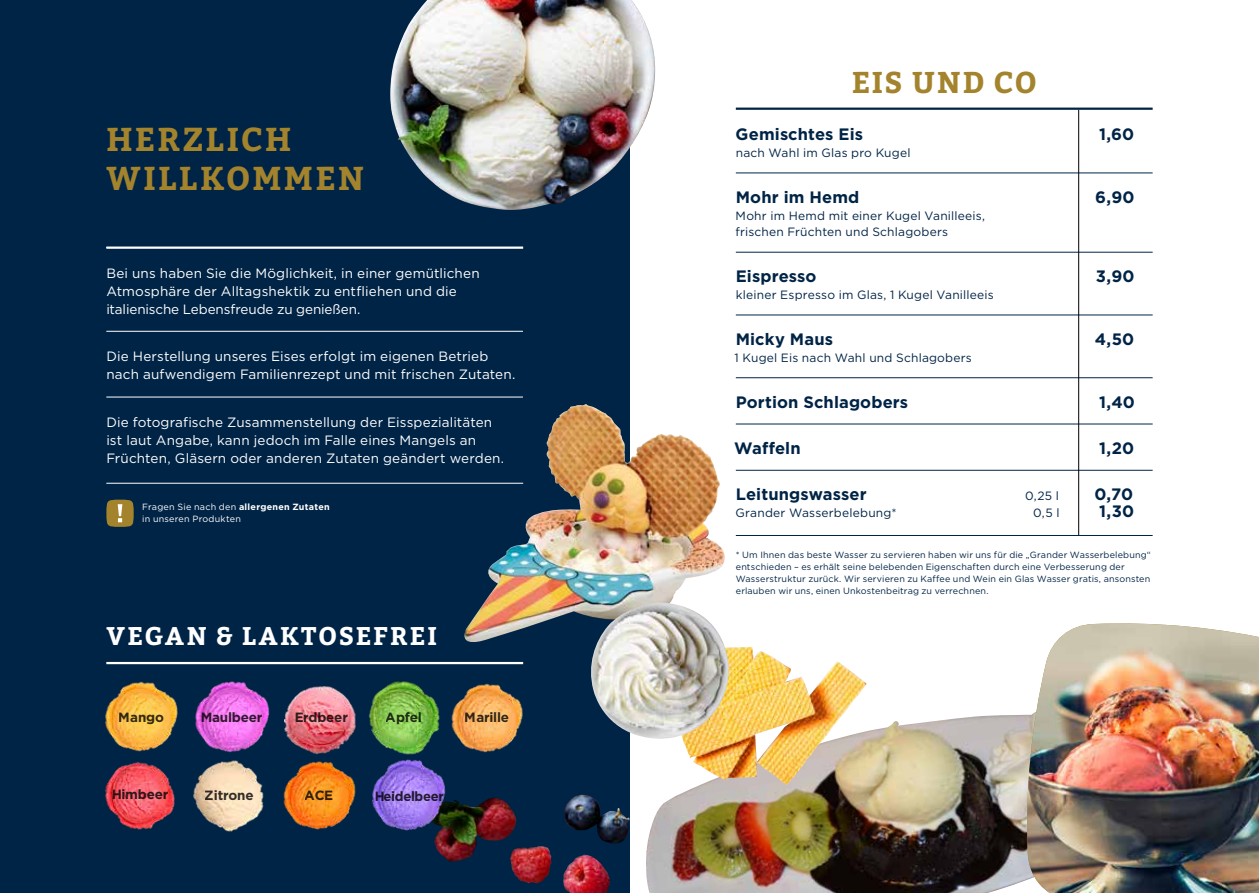
<style>
.page{position:relative;width:1259px;height:893px;background:#fff}
.page>*{position:absolute;margin:0;border:0;box-sizing:border-box;transform-origin:0 0}
.t1{font:700 33px/39.6px "Bitter";letter-spacing:.075em;color:#a4832d}
.t2{font:700 30px "Bitter";letter-spacing:.05em;color:#a4832d}
.t3{font:700 25.5px "Bitter";letter-spacing:.075em;color:#fff}
.t4{font:700 16.5px "Gotham";letter-spacing:.005em;color:#002446}
.t5{font:13.5px/18px "Gotham";letter-spacing:.01em;color:#fff}
.t6{font:700 13.35px "Gotham";letter-spacing:-.015em;color:#000}
.t7{font:12px/16.5px "Gotham";letter-spacing:.015em;color:#002446}
.t8{font:9px/12px "Gotham";letter-spacing:.015em;color:#002446}
.t9{font:9px/12px "Gotham";letter-spacing:.025em;color:#fff}
.s1{font-weight:700}
</style>
<div class="page">
<div style="left:0;top:0;width:629px;height:893px;background:#002446"></div>
<hr style="left:106px;top:331px;width:417px;height:1px;background:#fff">
<hr style="left:106px;top:397px;width:417px;height:1px;background:#fff">
<hr style="left:736px;top:173px;width:416px;height:1px;background:#002446">
<hr style="left:736px;top:252px;width:416px;height:1px;background:#002446">
<hr style="left:736px;top:315px;width:416px;height:1px;background:#002446">
<hr style="left:736px;top:377px;width:416px;height:1px;background:#002446">
<hr style="left:736px;top:424px;width:416px;height:1px;background:#002446">
<hr style="left:736px;top:470px;width:416px;height:1px;background:#002446">
<hr style="left:736px;top:108px;width:416px;height:2px;background:#002446">
<hr style="left:1078px;top:110px;width:1px;height:426px;background:#000">
<img style="left:646px;top:714px;width:379px;height:179px">
<img style="left:390px;top:0;width:265px;height:210px">
<img style="left:434px;top:795px;width:196px;height:79px">
<img style="left:195px;top:681px;width:75px;height:71px">
<img style="left:105px;top:681px;width:73px;height:71px">
<img style="left:284px;top:686px;width:72px;height:68px">
<img style="left:368px;top:681px;width:72px;height:74px">
<img style="left:451px;top:683px;width:72px;height:70px">
<img style="left:105px;top:762px;width:70px;height:68px">
<img style="left:193px;top:760px;width:71px;height:72px">
<img style="left:283px;top:761px;width:73px;height:69px">
<img style="left:372px;top:759px;width:74px;height:72px">
<svg style="left:106px;top:499px;width:28px;height:28px"></svg>
<hr style="left:106px;top:247px;width:417px;height:2px;background:#fff">
<hr style="left:106px;top:483px;width:417px;height:1px;background:#fff">
<hr style="left:106px;top:662px;width:417px;height:2px;background:#fff">
<img style="left:463px;top:405px;width:262px;height:237px">
<img style="left:677px;top:647px;width:189px;height:138px">
<img style="left:587px;top:602px;width:150px;height:138px">
<img style="left:1025px;top:623px;width:234px;height:270px">
<hr style="left:736px;top:535px;width:416px;height:1px;background:#002446">
<h1 class="t1" style="left:106px;top:120px;width:259px">HERZLICH<br>WILLKOMMEN</h1>
<p class="t5" style="left:106px;top:264px;width:375px">Bei uns haben Sie die Möglichkeit, in einer gemütlichen<br>Atmosphäre der Alltagshektik zu entfliehen und die italienische Lebensfreude zu genießen.</p>
<p class="t5" style="left:106px;top:347px;width:410px">Die Herstellung unseres Eises erfolgt im eigenen Betrieb nach aufwendigem Familienrezept und mit frischen Zutaten.</p>
<p class="t5" style="left:106px;top:413px;width:399px">Die fotografische Zusammenstellung der Eisspezialitäten ist laut Angabe, kann jedoch im Falle eines Mangels an<br>Früchten, Gläsern oder anderen Zutaten geändert werden.</p>
<p class="t9" style="left:142px;top:501px;width:189px">Fragen Sie nach den <span class="s1">allergenen Zutaten </span>in unseren Produkten</p>
<h3 class="t3" style="left:106px;top:621px;width:332px">VEGAN &amp; LAKTOSEFREI</h3>
<p class="t6" style="left:119px;top:710px;width:47px">Mango</p>
<p class="t6" style="left:201px;top:710px;width:63px">Maulbeer</p>
<p class="t6" style="left:294px;top:710px;width:55px">Erdbeer</p>
<p class="t6" style="left:386px;top:710px;width:38px">Apfel</p>
<p class="t6" style="left:465px;top:710px;width:46px">Marille</p>
<p class="t6" style="left:111px;top:787px;width:59px">Himbeer</p>
<p class="t6" style="left:205px;top:788px;width:50px">Zitrone</p>
<p class="t6" style="left:305px;top:788px;width:30px">ACE</p>
<p class="t6" style="left:374px;top:788px;width:71px">Heidelbeer</p>
<h2 class="t2" style="left:851px;top:64px;width:187px">EIS UND CO</h2>
<p class="t4" style="left:735px;top:125px;width:129px">Gemischtes Eis</p>
<p class="t4" style="left:1099px;top:125px;width:37px">1,60</p>
<p class="t7" style="left:736px;top:144px;width:176px">nach Wahl im Glas pro Kugel</p>
<p class="t4" style="left:736px;top:188px;width:125px">Mohr im Hemd</p>
<p class="t4" style="left:1095px;top:188px;width:41px">6,90</p>
<p class="t7" style="left:735px;top:207px;width:251px">Mohr im Hemd mit einer Kugel Vanilleeis, frischen Früchten und Schlagobers</p>
<p class="t4" style="left:736px;top:267px;width:82px">Eispresso</p>
<p class="t4" style="left:1096px;top:267px;width:40px">3,90</p>
<p class="t7" style="left:736px;top:286px;width:259px">kleiner Espresso im Glas, 1 Kugel Vanilleeis</p>
<p class="t4" style="left:736px;top:330px;width:99px">Micky Maus</p>
<p class="t4" style="left:1094px;top:330px;width:41px">4,50</p>
<p class="t7" style="left:734px;top:349px;width:239px">1 Kugel Eis nach Wahl und Schlagobers</p>
<p class="t4" style="left:736px;top:392px;width:174px">Portion Schlagobers</p>
<p class="t4" style="left:1099px;top:392px;width:37px">1,40</p>
<p class="t4" style="left:734px;top:439px;width:68px">Waffeln</p>
<p class="t4" style="left:1099px;top:439px;width:37px">1,20</p>
<p class="t4" style="left:736px;top:485px;width:132px">Leitungswasser</p>
<p class="t7" style="left:1025px;top:488px;width:35px">0,25 l</p>
<p class="t4" style="left:1094px;top:485px;width:40px">0,70</p>
<p class="t7" style="left:735px;top:504px;width:163px">Grander Wasserbelebung*</p>
<p class="t7" style="left:1033px;top:504px;width:28px">0,5 l</p>
<p class="t4" style="left:1099px;top:501px;width:36px">1,30</p>
<p class="t8" style="left:736px;top:549px;width:416px">* Um Ihnen das beste Wasser zu servieren haben wir uns für die „Grander Wasserbelebung“ entschieden – es erhält seine belebenden Eigenschaften durch eine Verbesserung der Wasserstruktur zurück. Wir servieren zu Kaffee und Wein ein Glas Wasser gratis, ansonsten erlauben wir uns, einen Unkostenbeitrag zu verrechnen.</p>
</div>
